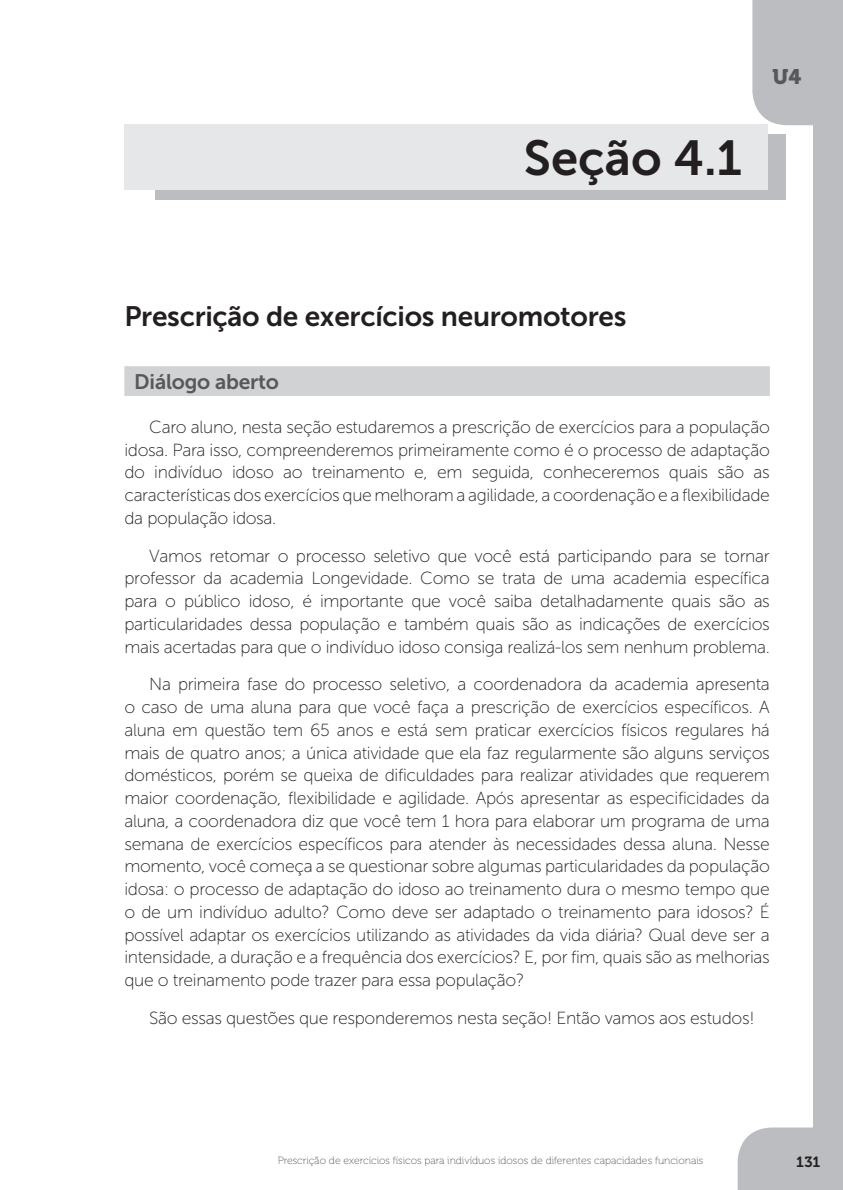
<style>
.page{position:relative;width:843px;height:1190px;background:#fff}
.page>*{position:absolute;margin:0;border:0;box-sizing:border-box;transform-origin:0 0}
.t1{font:49px "Museo Sans 700";color:#231f20}
.t2{font:28px "Museo Sans 700";letter-spacing:-.01em;color:#231f20}
.t3{font:21px "Museo Sans 700";letter-spacing:-.01em;color:#57585a}
.t4{font:21px "Museo 900";color:#57585a}
.t5{font:17.5px/22.8px "Museo Sans 100";letter-spacing:-.02em;color:#231f20;text-align:justify}
.t6{font:14.7px "Museo 700";color:#231f20}
.t7{font:10.5px "Museo 100";color:#57585a}
</style>
<div class="page">
<svg style="left:737px;top:1127px;width:75px;height:63px;background:#c0c1c4"></svg>
<svg style="left:752px;top:0;width:60px;height:396px"></svg>
<div style="left:812px;top:0;width:30px;height:1190px;background:#bcbdc0"></div>
<div style="left:155px;top:134px;width:630px;height:66px;background:#bcbdc0"></div>
<div style="left:124px;top:124px;width:643px;height:65px;background:#e6e7e9"></div>
<div style="left:124px;top:366px;width:645px;height:30px;background:#d1d2d4"></div>
<h1 class="t1" style="left:523px;top:130px;width:219px">Seção 4.1</h1>
<p class="t4" style="left:772px;top:65px;width:30px">U4</p>
<h2 class="t2" style="left:124px;top:301px;width:503px">Prescrição de exercícios neuromotores</h2>
<p class="t3" style="left:134px;top:370px;width:146px">Diálogo aberto</p>
<p class="t5" style="left:124px;top:416px;width:646px;text-indent:25px">Caro aluno, nesta seção estudaremos a prescrição de exercícios para a população idosa. Para isso, compreenderemos primeiramente como é o processo de adaptação do indivíduo idoso ao treinamento e, em seguida, conheceremos quais são as características dos exercícios que melhoram a agilidade, a coordenação e a flexibilidade da população idosa.</p>
<p class="t5" style="left:124px;top:544px;width:646px;text-indent:25px">Vamos retomar o processo seletivo que você está participando para se tornar professor da academia Longevidade. Como se trata de uma academia específica para o público idoso, é importante que você saiba detalhadamente quais são as particularidades dessa população e também quais são as indicações de exercícios mais acertadas para que o indivíduo idoso consiga realizá-los sem nenhum problema.</p>
<p class="t5" style="left:124px;top:673px;width:646px;text-indent:25px">Na primeira fase do processo seletivo, a coordenadora da academia apresenta o caso de uma aluna para que você faça a prescrição de exercícios específicos. A aluna em questão tem 65 anos e está sem praticar exercícios físicos regulares há mais de quatro anos; a única atividade que ela faz regularmente são alguns serviços domésticos, porém se queixa de dificuldades para realizar atividades que requerem maior coordenação, flexibilidade e agilidade. Após apresentar as especificidades da aluna, a coordenadora diz que você tem 1 hora para elaborar um programa de uma semana de exercícios específicos para atender às necessidades dessa aluna. Nesse momento, você começa a se questionar sobre algumas particularidades da população idosa: o processo de adaptação do idoso ao treinamento dura o mesmo tempo que o de um indivíduo adulto? Como deve ser adaptado o treinamento para idosos? É possível adaptar os exercícios utilizando as atividades da vida diária? Qual deve ser a intensidade, a duração e a frequência dos exercícios? E, por fim, quais são as melhorias que o treinamento pode trazer para essa população?</p>
<p class="t5" style="left:149px;top:1006px;width:606px">São essas questões que responderemos nesta seção! Então vamos aos estudos!</p>
<p class="t7" style="left:278px;top:1155px;width:427px">Prescrição de exercícios físicos para indivíduos idosos de diferentes capacidades funcionais</p>
<p class="t6" style="left:796px;top:1154px;width:25px">131</p>
</div>
